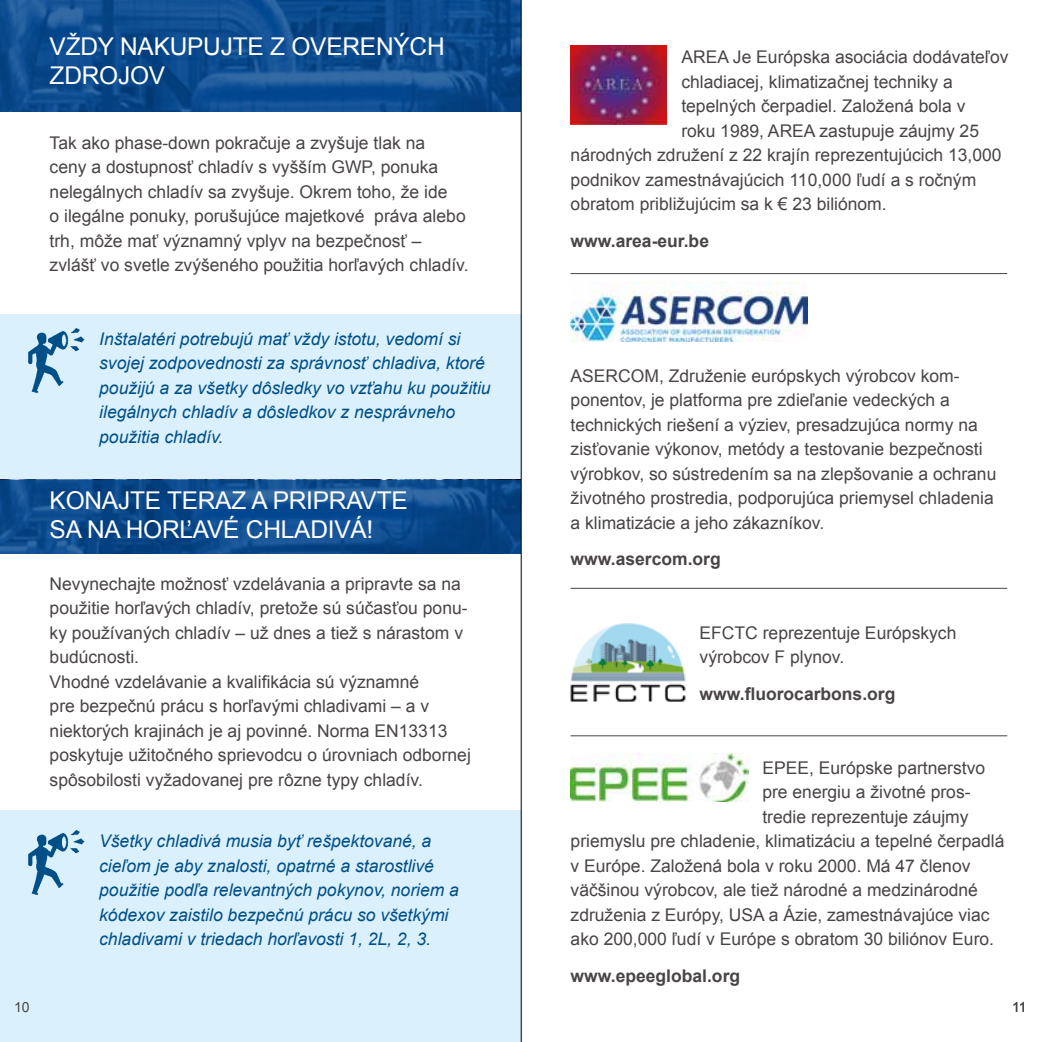
<style>
.page{position:relative;width:1042px;height:1042px;background:#fff}
.page>*{position:absolute;margin:0;border:0;box-sizing:border-box;transform-origin:0 0}
.t1{font:24.5px/29.4px "Arial";letter-spacing:-.01em;color:#fff}
.t2{font:17.5px/24.5px "Arial";color:#494445}
.t3{font:italic 17.5px/24.5px "Arial";color:#004f87}
.t4{font:700 17.5px "Arial";color:#494445}
.t5{font:14px "Arial";color:#494445}
</style>
<div class="page">
<div style="left:0;top:314px;width:522px;height:190px;background:#dbf0fd"></div>
<div style="left:0;top:810px;width:522px;height:232px;background:#dbf0fd"></div>
<img style="left:570px;top:45px;width:96px;height:79px">
<img style="left:570px;top:754px;width:178px;height:47px">
<img style="left:570px;top:623px;width:116px;height:79px">
<img style="left:570px;top:282px;width:237px;height:60px">
<hr style="left:570px;top:588px;width:437px;height:1px;background:#494445">
<hr style="left:570px;top:735px;width:437px;height:1px;background:#494445">
<hr style="left:570px;top:273px;width:437px;height:1px;background:#494445">
<svg style="left:0;top:0;width:521px;height:111px;background:#0e4c8e"></svg>
<svg style="left:0;top:480px;width:521px;height:73px;background:#0d4a8c"></svg>
<img style="left:28px;top:830px;width:57px;height:65px">
<img style="left:28px;top:328px;width:57px;height:65px">
<hr style="left:521px;top:0;width:1px;height:1042px;background:#000">
<h1 class="t1" style="left:50px;top:32px;width:294px">VŽDY NAKUPUJTE Z OVEREN</h1>
<h1 class="t1" style="left:393px;top:32px;width:53px">ÝCH</h1>
<h1 class="t1" style="left:50px;top:61px;width:117px">ZDROJOV</h1>
<p class="t2" style="left:50px;top:131px;width:420px">Tak ako phase-down pokračuje a zvyšuje tlak na<br>ceny a dostupnosť chladív s vyšším GWP, ponuka nelegálnych chladív sa zvyšuje. Okrem toho, že ide<br>o ilegálne ponuky, porušujúce majetkové práva alebo trh, môže mať významný vplyv na bezpečnosť – zvlášť vo svetle zvýšeného použitia horľavých chladív.</p>
<p class="t3" style="left:99px;top:327px;width:393px">Inštalatéri potrebujú mať vždy istotu, vedomí si svojej zodpovednosti za správnosť chladiva, ktoré použijú a za všetky dôsledky vo vzťahu ku použitiu ilegálnych chladív a dôsledkov z nesprávneho použitia chladív.</p>
<h1 class="t1" style="left:50px;top:486px;width:35px">KONA</h1>
<h1 class="t1" style="left:118px;top:486px;width:66px">JTE TERA</h1>
<h1 class="t1" style="left:50px;top:486px;width:343px;text-indent:182px">Z A PRI PRAVTE<br>SA NA HORĽAVÉ CHLADIVÁ!</h1>
<p class="t2" style="left:50px;top:572px;width:423px">N evynechajte možnosť vzdelávania a pripravte sa na použitie horľavých chladív, pretože sú súčasťou ponu&shy;ky používaných chladív – už dnes a tiež s nárastom v budúcnosti.<br>Vhodné vzdelávanie a kvalifikácia sú významné<br>pre bezpečnú prácu s horľavými chladivami – a v niektorých krajinách je aj povinné. Norma EN 13313 poskytuje užitočného sprievodcu o úrovniach odbornej spôsobilosti vyžadovanej pre rôzne typy chladív.</p>
<p class="t3" style="left:99px;top:829px;width:361px">Všetky chladivá musia byť rešpektované, a cieľom je aby znalosti, opatrné a starostlivé použitie podľa relevantných pokynov, noriem a kódexov zaistilo bezpečnú prácu so všetkými chladivami v triedach horľavosti 1, 2L, 2, 3.</p>
<p class="t2" style="left:681px;top:45px;width:329px;text-indent:52px">Je Európska asociácia dodávateľov chladiacej, klimatizačnej techniky a tepelných čerpadiel. Založená bola v<br>roku 1989, AREA</p>
<p class="t2" style="left:681px;top:45px;width:13px">AREA</p>
<p class="t2" style="left:570px;top:118px;width:432px;text-indent:249px">zastupuje záujmy 25 národných združení z 22 krajín reprezentujúcich 13,000 podnikov zamestnávajúcich 110,000 ľudí a s ročným obratom približujúcim sa k € 23 biliónom.</p>
<p class="t4" style="left:570px;top:229px;width:140px">www.area-eur.be</p>
<p class="t2" style="left:570px;top:363px;width:14px">ASERCOM</p>
<p class="t2" style="left:570px;top:363px;width:427px;text-indent:88px">, Združenie európskych výrobcov kom&shy;ponentov, je platforma pre zdieľanie vedeckých a technických riešení a výziev, presadzujúca normy na zisťovanie výkonov, metódy a testovanie bezpečnosti výrobkov, so sústredením sa na zlepšovanie a ochranu životného prostredia, podporujúca priemysel chladenia a klimatizácie a jeho zákazníkov.</p>
<p class="t4" style="left:570px;top:547px;width:152px">www.asercom.org</p>
<p class="t2" style="left:699px;top:621px;width:13px">EFCTC</p>
<p class="t2" style="left:699px;top:621px;width:258px;text-indent:63px">reprezentuje Európskych výrobcov F plynov.</p>
<p class="t4" style="left:699px;top:682px;width:197px">www.fluorocarbons.org</p>
<p class="t2" style="left:762px;top:755px;width:224px">EPEE , Európske partnerstvo</p>
<p class="t2" style="left:762px;top:780px;width:210px">pre energiu a životné pros-</p>
<p class="t2" style="left:762px;top:804px;width:208px">tredie reprezentuje záujmy</p>
<p class="t2" style="left:570px;top:829px;width:435px">priemyslu pre chladenie, klimatizáciu a tepelné čerpadlá</p>
<p class="t2" style="left:570px;top:853px;width:401px">v Európe. Založená bola v roku 2000. Má 47 členov</p>
<p class="t2" style="left:570px;top:878px;width:409px">väčšinou výrobcov, ale tiež národné a medzinárodné</p>
<p class="t2" style="left:570px;top:902px;width:420px">združenia z Európy, USA a Ázie, zamestnávajúce viac</p>
<p class="t2" style="left:570px;top:927px;width:425px">ako 200,000 ľudí v Európe s obratom 30 biliónov Euro.</p>
<p class="t4" style="left:570px;top:964px;width:171px">www.epeeglobal.org</p>
<p class="t5" style="left:14px;top:998px;width:17px">10</p>
<p class="t5" style="left:1012px;top:998px;width:16px">11</p>
</div>
